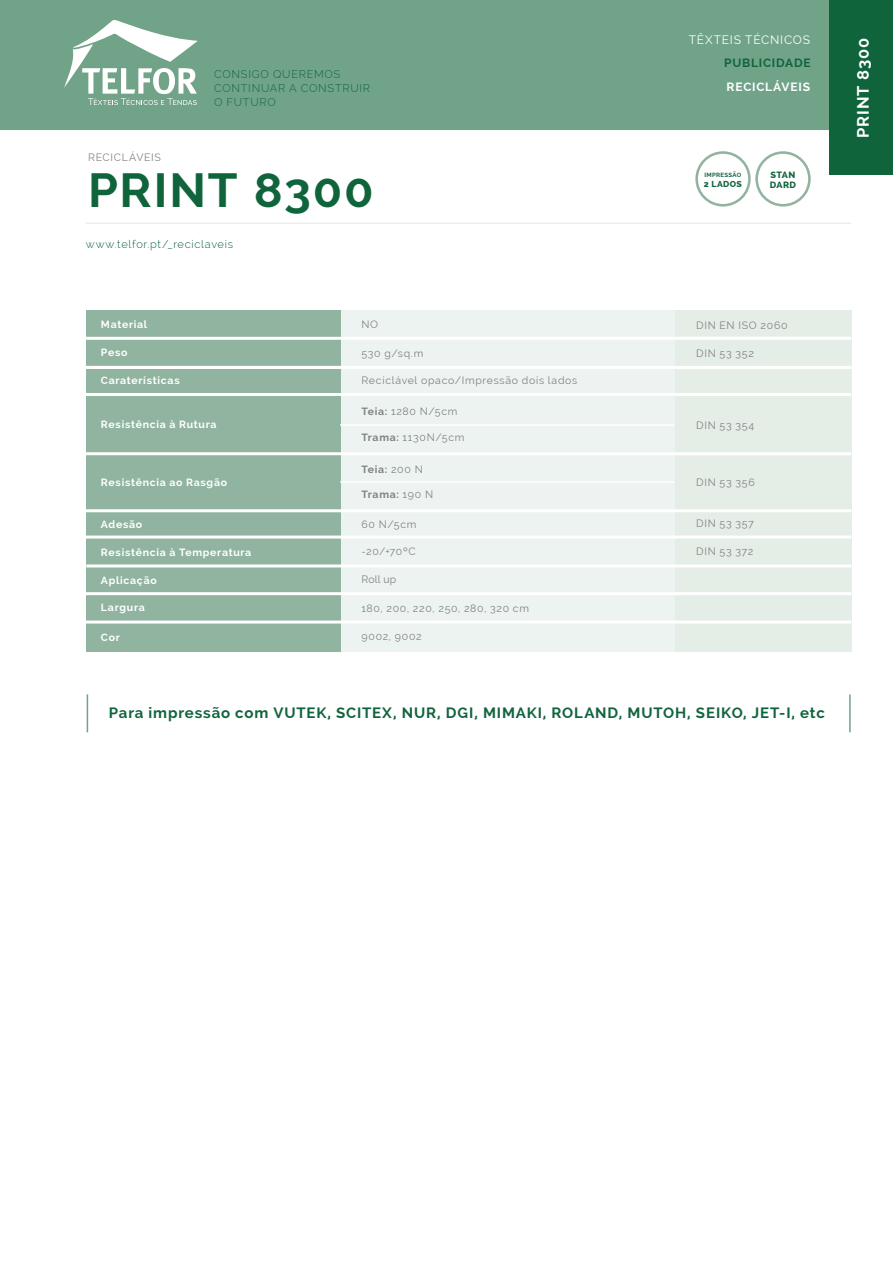
<style>
.page{position:relative;width:893px;height:1263px;background:#fff}
.page>*{position:absolute;margin:0;border:0;box-sizing:border-box;transform-origin:0 0}
.t1{font:700 48px "Raleway";letter-spacing:.04em;color:#10643c}
.t2{font:700 16.5px "Raleway";letter-spacing:.05em;color:#fff}
.t3{font:700 15px "Raleway";letter-spacing:.055em;color:#10643c}
.t4{font:12px "Raleway";letter-spacing:.06em;color:#fff}
.t5{font:700 12px "Raleway";letter-spacing:.065em;color:#10643c}
.t6{font:700 12px "Raleway";letter-spacing:.065em;color:#fff}
.t7{font:300 11.1px/13.8px "Raleway";letter-spacing:.065em;color:#10643c}
.t8{font:10.5px "Raleway";letter-spacing:.07em;color:#808285}
.t9{font:700 10.5px "Raleway";letter-spacing:.07em;color:#fff}
.t10{font:700 10.5px "Raleway";letter-spacing:.07em;color:#808285}
.t11{font:800 9.15px/10.2px "Raleway";letter-spacing:.045em;color:#11643c}
.t12{font:800 8.7px "Raleway";letter-spacing:.045em;color:#11643c}
.t13{font:700 6.15px "Raleway";letter-spacing:.045em;color:#11643c}
.s1{font-weight:700}
.s2{font-weight:400}
</style>
<div class="page">
<div style="left:0;top:0;width:893px;height:129px;background:#71a389"></div>
<div style="left:829px;top:0;width:64px;height:174px;background:#10643c"></div>
<svg style="left:64px;top:20px;width:134px;height:85px"></svg>
<hr style="left:87px;top:694px;width:1px;height:38px;background:#71a389">
<hr style="left:849px;top:694px;width:2px;height:38px;background:#71a389">
<div style="left:675px;top:310px;width:176px;height:342px;background:#e5ede7"></div>
<div style="left:340px;top:310px;width:335px;height:342px;background:#edf3f0"></div>
<div style="left:86px;top:310px;width:254px;height:342px;background:#91b4a0"></div>
<hr style="left:86px;top:535px;width:765px;height:3px;background:#fff">
<hr style="left:86px;top:592px;width:765px;height:3px;background:#fff">
<hr style="left:86px;top:620px;width:765px;height:3px;background:#fff">
<hr style="left:86px;top:564px;width:765px;height:3px;background:#fff">
<hr style="left:86px;top:366px;width:765px;height:3px;background:#fff">
<hr style="left:86px;top:393px;width:765px;height:3px;background:#fff">
<hr style="left:86px;top:337px;width:765px;height:3px;background:#fff">
<hr style="left:86px;top:452px;width:765px;height:3px;background:#fff">
<hr style="left:86px;top:509px;width:765px;height:3px;background:#fff">
<hr style="left:340px;top:481px;width:335px;height:2px;background:#fff">
<hr style="left:340px;top:424px;width:335px;height:2px;background:#fff">
<svg style="left:695px;top:151px;width:116px;height:56px"></svg>
<hr style="left:86px;top:223px;width:765px;height:1px;background:#e8e8e9">
<p class="t4" style="left:689px;top:33px;width:123px">TÊXTEIS TÉCNICOS</p>
<p class="t8" style="left:88px;top:151px;width:74px">RECICLÁVEIS</p>
<p class="t7" style="left:214px;top:68px;width:158px">CONSIGO QUEREMOS<br>CONTINUAR A CONSTRUIR<br>O FUTURO</p>
<h1 class="t1" style="left:88px;top:162px;width:287px">PRINT 8300</h1>
<p class="t7" style="left:86px;top:237px;width:149px">www.telfor.pt/_reciclaveis</p>
<p class="t5" style="left:724px;top:56px;width:88px">PUBLICIDADE</p>
<p class="t6" style="left:726px;top:80px;width:85px">RECICLÁVEIS</p>
<p class="t13" style="left:704px;top:171px;width:38px">IMPRESSÃO</p>
<p class="t12" style="left:704px;top:179px;width:40px">2 LADOS</p>
<p class="t11" style="left:770px;top:170px;width:28px">STAN<br>DARD</p>
<p class="t9" style="left:101px;top:318px;width:48px">Material</p>
<p class="t8" style="left:361px;top:318px;width:18px">NO</p>
<p class="t8" style="left:361px;top:347px;width:63px">530 g/sq.m</p>
<p class="t8" style="left:361px;top:374px;width:217px">Reciclável opaco/Impressão dois lados</p>
<p class="t8" style="left:696px;top:319px;width:93px">DIN EN ISO 2060</p>
<p class="t9" style="left:101px;top:347px;width:28px">Peso</p>
<p class="t8" style="left:696px;top:347px;width:59px">DIN 53 352</p>
<p class="t9" style="left:101px;top:374px;width:80px">Caraterísticas</p>
<p class="t9" style="left:101px;top:418px;width:117px">Resistência à Rutura</p>
<p class="t8" style="left:361px;top:406px;width:98px"><span class="s1">Teia:</span> 1280 N/5cm</p>
<p class="t8" style="left:361px;top:431px;width:105px"><span class="s1">Trama:</span> 1130N/5cm</p>
<p class="t8" style="left:696px;top:419px;width:60px">DIN 53 354</p>
<p class="t9" style="left:101px;top:476px;width:128px">Resistência ao Rasgão</p>
<p class="t10" style="left:361px;top:463px;width:63px">Teia: <span class="s2">200 N</span></p>
<p class="t10" style="left:361px;top:488px;width:73px">Trama: <span class="s2">190 N</span></p>
<p class="t8" style="left:696px;top:476px;width:60px">DIN 53 356</p>
<p class="t9" style="left:101px;top:518px;width:43px">Adesão</p>
<p class="t8" style="left:361px;top:518px;width:56px">60 N/5cm</p>
<p class="t8" style="left:696px;top:518px;width:59px">DIN 53 357</p>
<p class="t9" style="left:101px;top:546px;width:152px">Resistência à Temperatura</p>
<p class="t9" style="left:101px;top:574px;width:57px">Aplicação</p>
<p class="t9" style="left:101px;top:601px;width:45px">Largura</p>
<p class="t9" style="left:101px;top:631px;width:20px">Cor</p>
<p class="t8" style="left:361px;top:545px;width:56px">-20/+70ºC</p>
<p class="t8" style="left:361px;top:573px;width:36px">Roll up</p>
<p class="t8" style="left:361px;top:602px;width:169px">180, 200, 220, 250, 280, 320 cm</p>
<p class="t8" style="left:361px;top:630px;width:62px">9002, 9002</p>
<p class="t8" style="left:696px;top:545px;width:59px">DIN 53 372</p>
<h3 class="t3" style="left:109px;top:704px;width:718px">Para impressão com VUTEK, SCITEX, NUR, DGI, MIMAKI, ROLAND, MUTOH, SEIKO, JET-I, etc</h3>
<h2 class="t2" style="left:854px;top:138px;width:101px;rotate:-90deg">PRINT 8300</h2>
</div>
